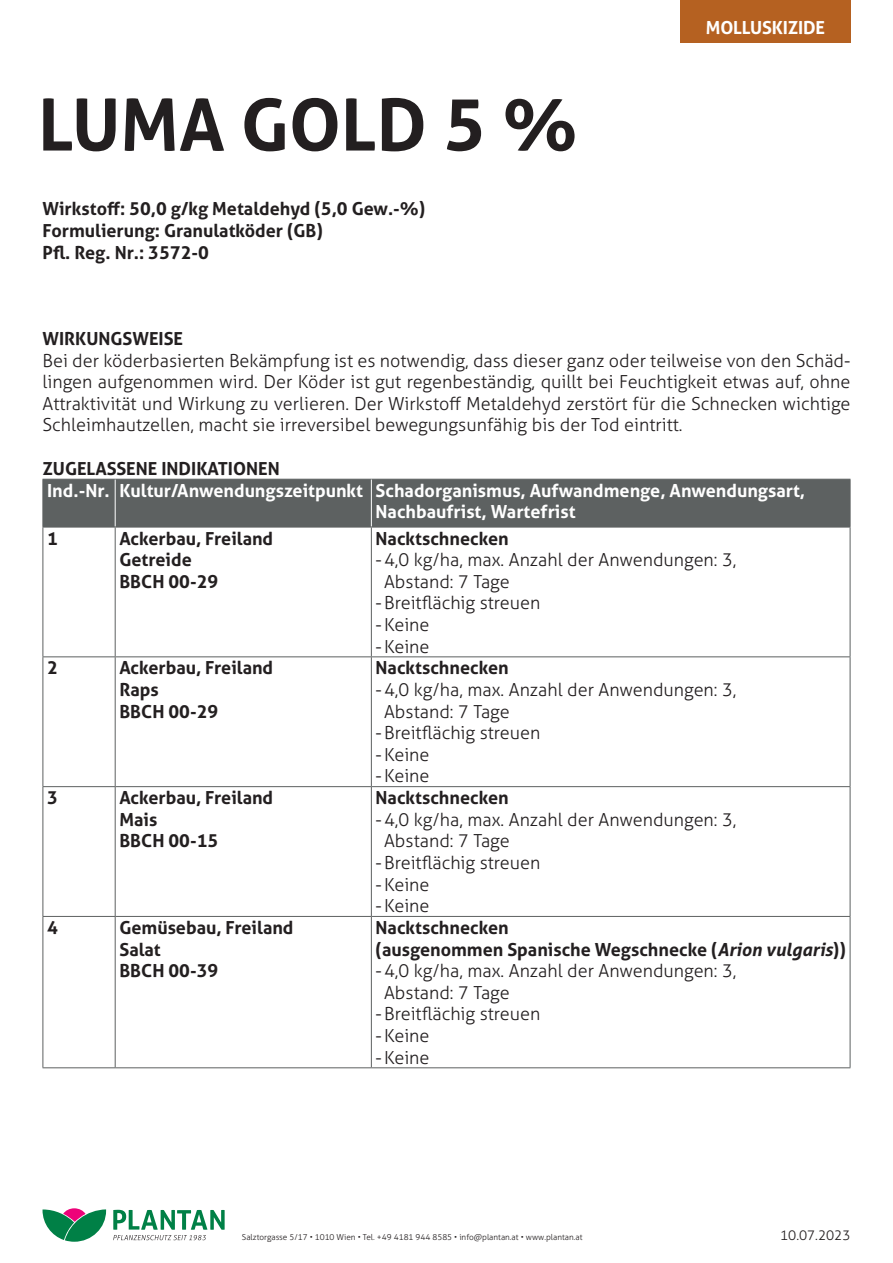
<style>
.page{position:relative;width:893px;height:1263px;background:#fff}
.page>*{position:absolute;margin:0;border:0;box-sizing:border-box;transform-origin:0 0}
.t1{font:700 72px "Aller";color:#231f20}
.t2{font:300 18px/21.6px "Aller";color:#231f20}
.t3{font:700 18px/21.6px "Aller";color:#231f20}
.t4{font:700 18px/21.6px "Aller";color:#fff}
.t5{font:300 13.5px "Aller";color:#231f20}
.t6{font:300 8.25px "Aller";color:#231f20}
.s1{font-style:italic}
</style>
<div class="page">
<div style="left:680px;top:0;width:170px;height:43px;background:#b56121"></div>
<svg style="left:43px;top:1208px;width:63px;height:34px"></svg>
<svg style="left:113px;top:1210px;width:112px;height:30px"></svg>
<div style="left:44px;top:480px;width:806px;height:47px;background:#5d6161"></div>
<hr style="left:43px;top:527px;width:1px;height:129px;background:#5d6161">
<hr style="left:850px;top:527px;width:1px;height:129px;background:#5d6161">
<hr style="left:43px;top:657px;width:1px;height:129px;background:#5d6161">
<hr style="left:850px;top:657px;width:1px;height:129px;background:#5d6161">
<hr style="left:43px;top:787px;width:1px;height:129px;background:#5d6161">
<hr style="left:850px;top:787px;width:1px;height:129px;background:#5d6161">
<hr style="left:43px;top:917px;width:1px;height:150px;background:#5d6161">
<hr style="left:850px;top:917px;width:1px;height:150px;background:#5d6161">
<hr style="left:115px;top:527px;width:1px;height:129px;background:#5d6161">
<hr style="left:371px;top:527px;width:1px;height:129px;background:#5d6161">
<hr style="left:43px;top:656px;width:72px;height:1px;background:#5d6161">
<hr style="left:115px;top:656px;width:256px;height:1px;background:#5d6161">
<hr style="left:115px;top:657px;width:1px;height:129px;background:#5d6161">
<hr style="left:371px;top:656px;width:479px;height:1px;background:#5d6161">
<hr style="left:371px;top:657px;width:1px;height:129px;background:#5d6161">
<hr style="left:43px;top:786px;width:72px;height:1px;background:#5d6161">
<hr style="left:115px;top:786px;width:256px;height:1px;background:#5d6161">
<hr style="left:115px;top:787px;width:1px;height:129px;background:#5d6161">
<hr style="left:371px;top:786px;width:479px;height:1px;background:#5d6161">
<hr style="left:371px;top:787px;width:1px;height:129px;background:#5d6161">
<hr style="left:43px;top:916px;width:72px;height:1px;background:#5d6161">
<hr style="left:115px;top:916px;width:256px;height:1px;background:#5d6161">
<hr style="left:115px;top:917px;width:1px;height:150px;background:#5d6161">
<hr style="left:371px;top:916px;width:479px;height:1px;background:#5d6161">
<hr style="left:371px;top:917px;width:1px;height:150px;background:#5d6161">
<hr style="left:43px;top:479px;width:72px;height:1px;background:#5d6161">
<hr style="left:43px;top:480px;width:1px;height:47px;background:#5d6161">
<hr style="left:115px;top:479px;width:256px;height:1px;background:#5d6161">
<hr style="left:371px;top:479px;width:479px;height:1px;background:#5d6161">
<hr style="left:850px;top:480px;width:1px;height:47px;background:#5d6161">
<hr style="left:115px;top:480px;width:1px;height:47px;background:#fff">
<hr style="left:371px;top:480px;width:1px;height:47px;background:#fff">
<hr style="left:43px;top:527px;width:72px;height:1px;background:#5d6161">
<hr style="left:115px;top:527px;width:256px;height:1px;background:#5d6161">
<hr style="left:371px;top:527px;width:479px;height:1px;background:#5d6161">
<hr style="left:43px;top:1067px;width:72px;height:1px;background:#5d6161">
<hr style="left:115px;top:1067px;width:256px;height:1px;background:#5d6161">
<hr style="left:371px;top:1067px;width:479px;height:1px;background:#5d6161">
<p class="t1" style="left:38px;top:81px;width:541px">LUMA GOLD 5 %</p>
<p class="t3" style="left:43px;top:198px;width:384px">Wirkstoff: 50,0 g/kg Metaldehyd (5,0 Gew.-%)</p>
<p class="t3" style="left:43px;top:220px;width:282px">Formulierung: Granulatköder (GB)</p>
<p class="t3" style="left:43px;top:241px;width:168px">Pfl. Reg. Nr.: 3572-0</p>
<p class="t4" style="left:706px;top:17px;width:121px">MOLLUSKIZIDE</p>
<p class="t3" style="left:43px;top:328px;width:142px">WIRKUNGSWEISE</p>
<p class="t2" style="left:43px;top:349px;width:809px;text-align:justify">Bei der köderbasierten Bekämpfung ist es notwendig, dass dieser ganz oder teilweise von den Schäd&shy;lingen aufgenommen wird. Der Köder ist gut regenbeständig, quillt bei Feuchtigkeit etwas auf, ohne Attraktivität und Wirkung zu verlieren. Der Wirkstoff Metaldehyd zerstört für die Schnecken wichtige Schleimhautzellen, macht sie irreversibel bewegungsunfähig bis der Tod eintritt.</p>
<p class="t3" style="left:43px;top:457px;width:239px">ZUGELASSENE INDIKATIONEN</p>
<p class="t4" style="left:47px;top:479px;width:64px">Ind.-Nr.</p>
<p class="t4" style="left:119px;top:479px;width:245px">Kultur/Anwendungszeitpunkt</p>
<p class="t4" style="left:376px;top:479px;width:431px">Schadorganismus, Aufwandmenge, Anwendungsart,<br>Nachbaufrist, Wartefrist</p>
<p class="t3" style="left:47px;top:527px;width:12px">1</p>
<p class="t3" style="left:119px;top:527px;width:155px">Ackerbau, Freiland<br>Getreide</p>
<p class="t3" style="left:119px;top:570px;width:100px">BBCH 00-29</p>
<p class="t3" style="left:376px;top:527px;width:135px">Nacktschnecken</p>
<p class="t2" style="left:384px;top:549px;width:354px;text-indent:-9px">-4,0 kg/ha, max. Anzahl der Anwendungen: 3,<br>Abstand: 7 Tage</p>
<p class="t2" style="left:376px;top:592px;width:166px">-Breitflächig streuen</p>
<p class="t2" style="left:376px;top:614px;width:55px">-Keine</p>
<p class="t2" style="left:376px;top:635px;width:55px">-Keine</p>
<p class="t3" style="left:47px;top:657px;width:12px">2</p>
<p class="t3" style="left:119px;top:657px;width:155px">Ackerbau, Freiland<br>Raps</p>
<p class="t3" style="left:119px;top:700px;width:100px">BBCH 00-29</p>
<p class="t3" style="left:376px;top:657px;width:135px">Nacktschnecken</p>
<p class="t2" style="left:384px;top:679px;width:354px;text-indent:-9px">-4,0 kg/ha, max. Anzahl der Anwendungen: 3,<br>Abstand: 7 Tage</p>
<p class="t2" style="left:376px;top:722px;width:166px">-Breitflächig streuen</p>
<p class="t2" style="left:376px;top:744px;width:55px">-Keine</p>
<p class="t2" style="left:376px;top:765px;width:55px">-Keine</p>
<p class="t3" style="left:47px;top:787px;width:12px">3</p>
<p class="t3" style="left:119px;top:787px;width:155px">Ackerbau, Freiland<br>Mais</p>
<p class="t3" style="left:119px;top:830px;width:100px">BBCH 00-15</p>
<p class="t3" style="left:376px;top:787px;width:135px">Nacktschnecken</p>
<p class="t2" style="left:384px;top:809px;width:354px;text-indent:-9px">-4,0 kg/ha, max. Anzahl der Anwendungen: 3,<br>Abstand: 7 Tage</p>
<p class="t2" style="left:376px;top:852px;width:166px">-Breitflächig streuen</p>
<p class="t2" style="left:376px;top:873px;width:55px">-Keine</p>
<p class="t2" style="left:376px;top:895px;width:55px">-Keine</p>
<p class="t3" style="left:47px;top:917px;width:12px">4</p>
<p class="t3" style="left:119px;top:917px;width:176px">Gemüsebau, Freiland<br>Salat</p>
<p class="t3" style="left:119px;top:960px;width:100px">BBCH 00-39</p>
<p class="t3" style="left:376px;top:917px;width:135px">Nacktschnecken</p>
<p class="t3" style="left:376px;top:938px;width:472px">(ausgenommen Spanische Wegschnecke (<span class="s1">Arion vulgaris</span>))</p>
<p class="t2" style="left:384px;top:960px;width:354px;text-indent:-9px">-4,0 kg/ha, max. Anzahl der Anwendungen: 3,<br>Abstand: 7 Tage</p>
<p class="t2" style="left:376px;top:1003px;width:166px">-Breitflächig streuen</p>
<p class="t2" style="left:376px;top:1025px;width:55px">-Keine</p>
<p class="t2" style="left:376px;top:1046px;width:55px">-Keine</p>
<p class="t6" style="left:242px;top:1232px;width:342px">Salztorgasse 5/17 • 1010 Wien • Tel. +49 4181 944 8585 • info@plantan.at • www.plantan.at</p>
<p class="t5" style="left:780px;top:1227px;width:72px">10.07.2023</p>
</div>
